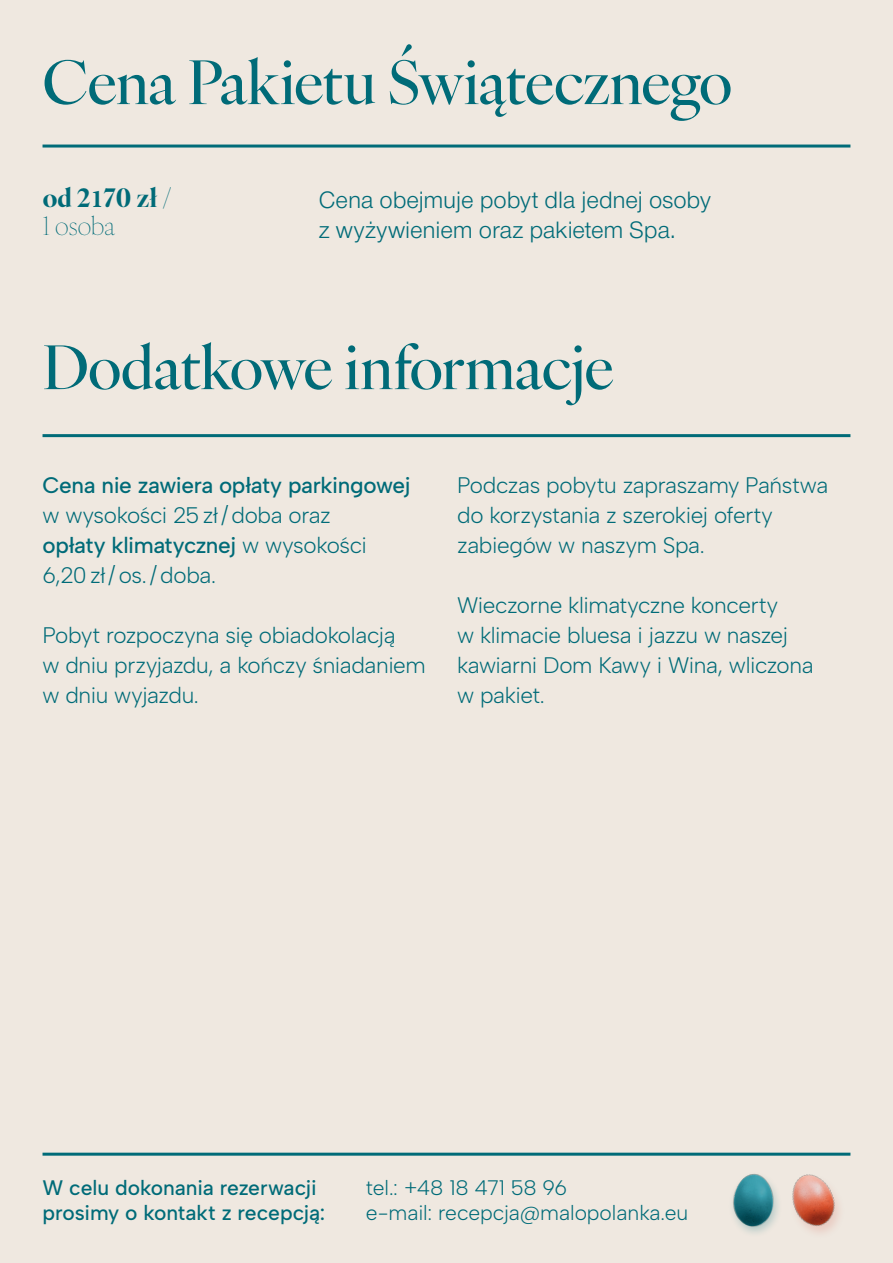
<style>
.page{position:relative;width:893px;height:1263px;background:#efe8e0}
.page>*{position:absolute;margin:0;border:0;box-sizing:border-box;transform-origin:0 0}
.t1{font:500 60px "Ivy Ora Display";letter-spacing:-.01em;color:#006b78}
.t2{font:700 25.5px/28.2px "Ivy Ora Display";color:#006b78}
.t3{font:22.5px/30px "Albert Sans";letter-spacing:-.02em;color:#006b78}
.t4{font:300 22.5px/30px "Nimbus Sans DV";letter-spacing:-.005em;color:#006b78}
.t5{font:21px/25.2px "Albert Sans";letter-spacing:-.005em;color:#006b78}
.s1{font-family:"Minion Pro"}
.s2{font-weight:100}
</style>
<div class="page">
<hr style="left:43px;top:145px;width:807px;height:3px;background:#006b78">
<hr style="left:43px;top:434px;width:807px;height:3px;background:#006b78">
<hr style="left:43px;top:1153px;width:807px;height:3px;background:#006b78">
<img style="left:792px;top:1174px;width:47px;height:59px">
<div style="left:727px;top:1171px;width:56px;height:67px;background:#006b78;opacity:.25"></div>
<img style="left:729px;top:1171px;width:46px;height:64px">
<h1 class="t1" style="left:43px;top:36px;width:691px">Cena Pakietu Świątecznego</h1>
<p class="t2" style="left:43px;top:182px;width:130px">od 2<span class="s1">1</span>70 zł <span class="s2">/<br>1 osoba</span></p>
<p class="t4" style="left:319px;top:186px;width:393px">Cena obejmuje pobyt dla jednej osoby z wyżywieniem oraz pakietem Spa.</p>
<h1 class="t1" style="left:43px;top:321px;width:573px">Dodatkowe informacje</h1>
<p class="t3" style="left:43px;top:470px;width:370px">Cena nie zawiera opłaty parkingowej w wysokości 25 zł / doba oraz<br>opłaty klimatycznej w wysokości<br>6,20 zł / os. / doba.</p>
<p class="t3" style="left:43px;top:620px;width:385px">Pobyt rozpoczyna się obiadokolacją<br>w dniu przyjazdu, a kończy śniadaniem w dniu wyjazdu.</p>
<p class="t3" style="left:457px;top:470px;width:373px">Podczas pobytu zapraszamy Państwa do korzystania z szerokiej oferty zabiegów w naszym Spa.</p>
<p class="t3" style="left:457px;top:590px;width:358px">Wieczorne klimatyczne koncerty<br>w klimacie bluesa i jazzu w naszej kawiarni Dom Kawy i Wina, wliczona w pakiet.</p>
<p class="t5" style="left:43px;top:1175px;width:284px">W celu dokonania rezerwacji prosimy o kontakt z recepcją:</p>
<p class="t5" style="left:366px;top:1175px;width:324px">tel.: +48 18 471 58 96<br>e-mail: recepcja@malopolanka.eu</p>
</div>
